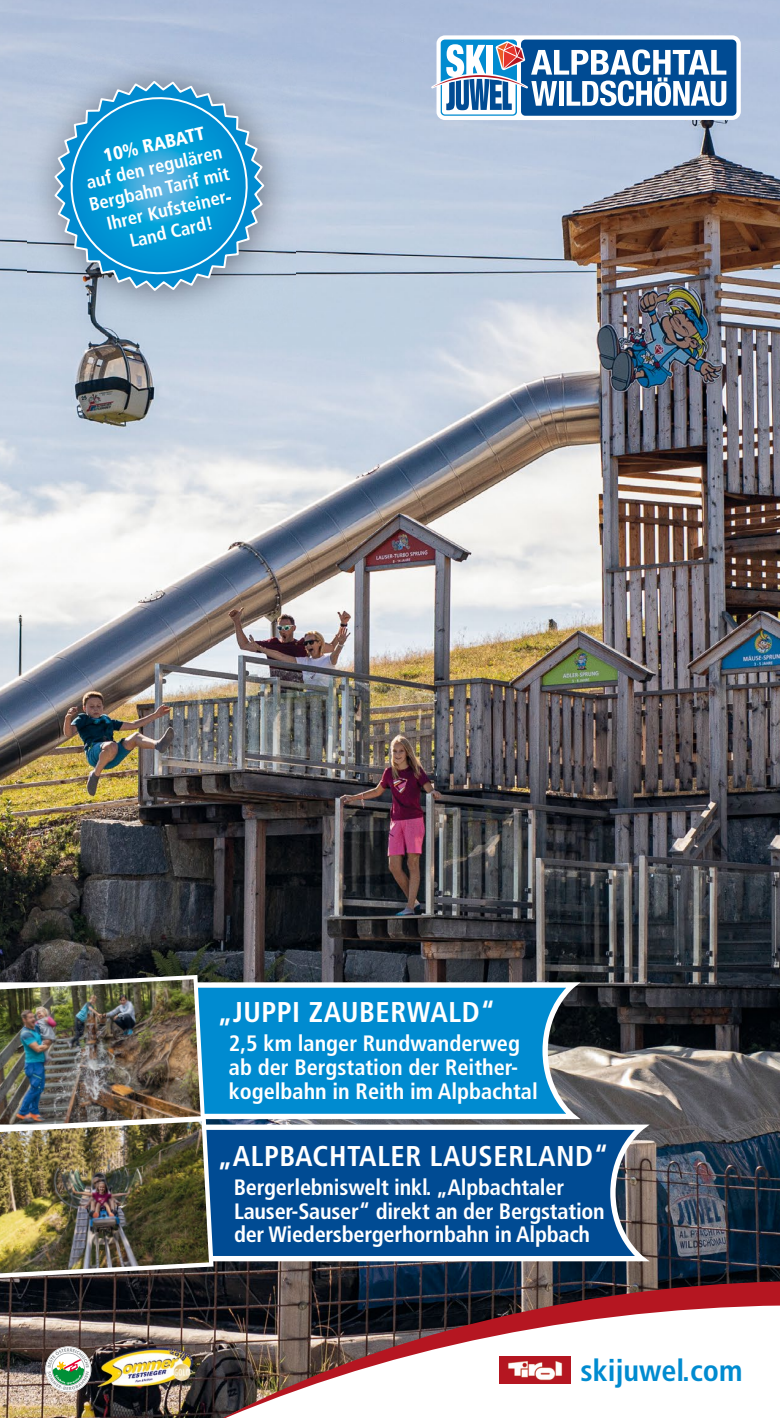
<style>
.page{position:relative;width:780px;height:1418px;background:#fff}
.page>*{position:absolute;margin:0;border:0;box-sizing:border-box;transform-origin:0 0}
.t1{font:700 condensed 30px "Frutiger LT Pro";color:#008bd0}
.t2{font:700 condensed 28.5px "Frutiger LT Pro";letter-spacing:.02em;color:#fff}
.t3{font:700 condensed 22.25px/23.8px "Frutiger LT Pro";letter-spacing:-.01em;color:#fff}
.t4{font:700 condensed 18.5px/22.2px "Frutiger LT Pro";color:#fff;text-align:center}
.t5{font:900 condensed 18.5px "Frutiger LT Pro";color:#fff}
</style>
<div class="page">
<img style="left:0;top:0;width:780px;height:1417px">
<svg style="left:213px;top:982px;width:367px;height:137px;fill:#008bd0"></svg>
<svg style="left:213px;top:1124px;width:436px;height:137px;fill:#004b93"></svg>
<img style="left:0;top:975px;width:213px;height:302px">
<img style="left:28px;top:55px;width:268px;height:268px">
<svg style="left:54px;top:79px;width:212px;height:212px"></svg>
<svg style="left:63px;top:89px;width:192px;height:193px"></svg>
<svg style="left:436px;top:35px;width:304px;height:85px"></svg>
<div style="left:521px;top:40px;width:215px;height:76px;background:#004b93;border-radius:4px"></div>
<svg style="left:440px;top:40px;width:77px;height:76px"></svg>
<svg style="left:431px;top:41px;width:295px;height:73px"></svg>
<svg style="left:211px;top:1272px;width:569px;height:95px"></svg>
<img style="left:499px;top:1355px;width:72px;height:12px">
<img style="left:95px;top:1344px;width:99px;height:45px">
<svg style="left:46px;top:1346px;width:45px;height:45px"></svg>
<svg style="left:211px;top:1367px;width:569px;height:51px"></svg>
<p class="t5" style="left:101px;top:145px;width:104px;rotate:-13deg">10% RABATT</p>
<p class="t4" style="left:82px;top:172px;width:147px;rotate:-13deg">auf den regulären<br>Bergbahn Tarif mit<br>Ihrer Kufsteiner<br>Land Card!</p>
<p class="t2" style="left:217px;top:995px;width:279px">„JUPPI ZAUBERWALD“</p>
<p class="t3" style="left:229px;top:1031px;width:310px">2,5 km langer Rundwanderweg ab der Bergstation der Reither&shy;kogelbahn in Reith im Alpbachtal</p>
<p class="t2" style="left:217px;top:1139px;width:393px">„ALPBACHTALER LAUSERLAND“</p>
<p class="t3" style="left:234px;top:1175px;width:372px">Bergerlebniswelt inkl. „Alpbachtaler<br>Lauser-Sauser“ direkt an der Bergstation der Wiedersbergerhornbahn in Alpbach</p>
<h1 class="t1" style="left:580px;top:1352px;width:163px">skijuwel.com</h1>
</div>
